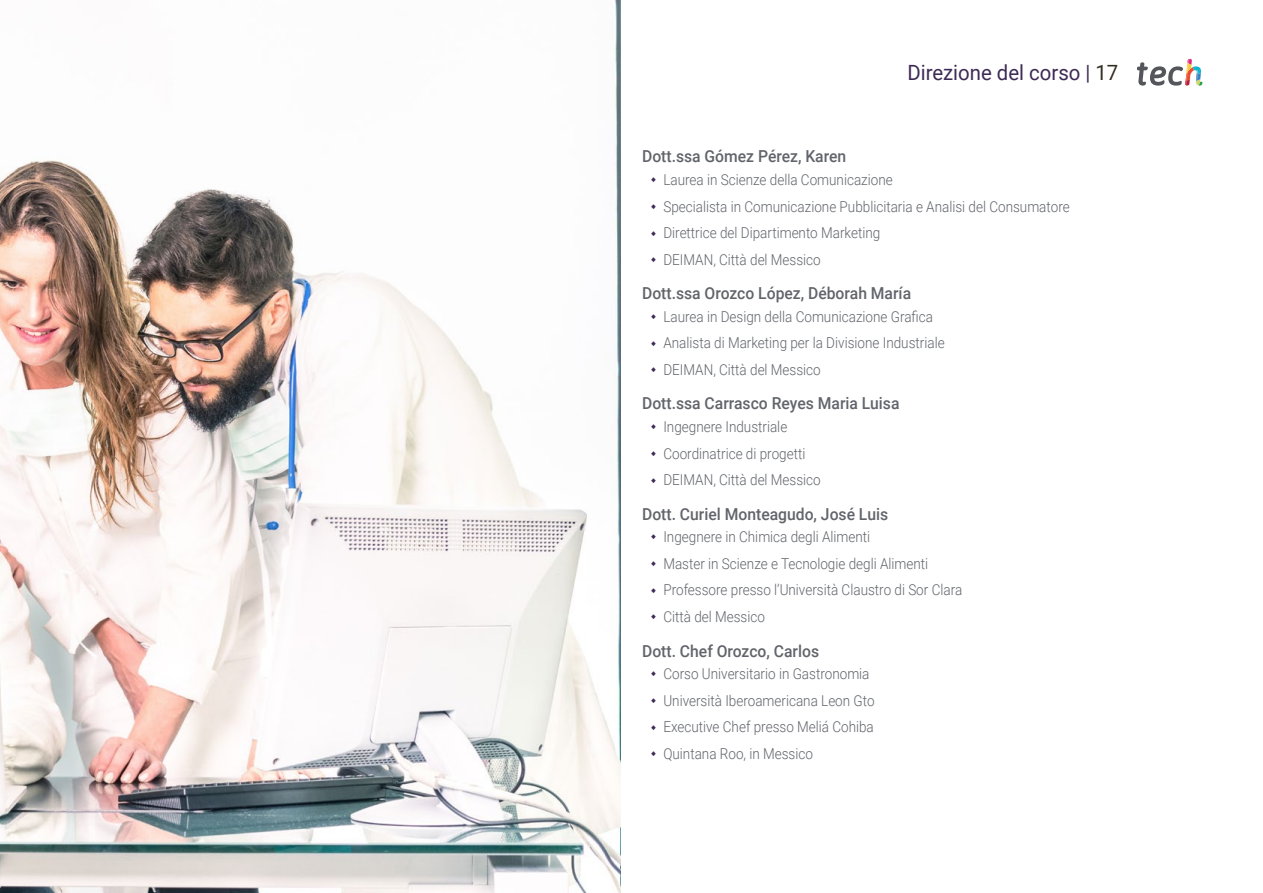
<style>
.page{position:relative;width:1263px;height:893px;background:#fff}
.page>*{position:absolute;margin:0;border:0;box-sizing:border-box;transform-origin:0 0}
.t1{font:21px "Roboto";color:#3d2b56}
.t2{font:500 16.5px "Roboto";color:#61646a;scale:.95 1}
.t3{font:300 15px/26.7px "Roboto";color:#61646a;scale:.9 1}
.s1{color:#312e20}
</style>
<div class="page">
<img style="left:0;top:0;width:621px;height:893px">
<svg style="left:1137px;top:59px;width:65px;height:27px"></svg>
<h1 class="t1" style="left:907px;top:57px;width:213px">Direzione del corso | <span class="s1">17</span></h1>
<p class="t2" style="left:642px;top:145px;width:216px">Dott.ssa Gómez Pérez, Karen</p>
<p class="t3" style="left:663px;top:166px;width:453px">Laurea in Scienze della Comunicazione<br>Specialista in Comunicazione Pubblicitaria e Analisi del Consumatore Direttrice del Dipartimento Marketing<br>DEIMAN, Città del Messico</p>
<p class="t2" style="left:642px;top:282px;width:285px">Dott.ssa Orozco López, Déborah María</p>
<p class="t3" style="left:663px;top:302px;width:314px">Laurea in Design della Comunicazione Grafica<br>Analista di Marketing per la Divisione Industriale<br>DEIMAN, Città del Messico</p>
<p class="t2" style="left:642px;top:392px;width:272px">Dott.ssa Carrasco Reyes Maria Luisa</p>
<p class="t3" style="left:663px;top:413px;width:176px">Ingegnere Industriale<br>Coordinatrice di progetti<br>DEIMAN, Città del Messico</p>
<p class="t2" style="left:642px;top:502px;width:260px">Dott. Curiel Monteagudo, José Luis</p>
<p class="t3" style="left:663px;top:523px;width:334px">Ingegnere in Chimica degli Alimenti<br>Master in Scienze e Tecnologie degli Alimenti Professore presso l’Università Claustro di Sor Clara Città del Messico</p>
<p class="t2" style="left:642px;top:639px;width:188px">Dott. Chef Orozco, Carlos</p>
<p class="t3" style="left:663px;top:660px;width:236px">Corso Universitario in Gastronomia Università Iberoamericana Leon Gto Executive Chef presso Meliá Cohiba Quintana Roo, in Messico</p>
</div>
